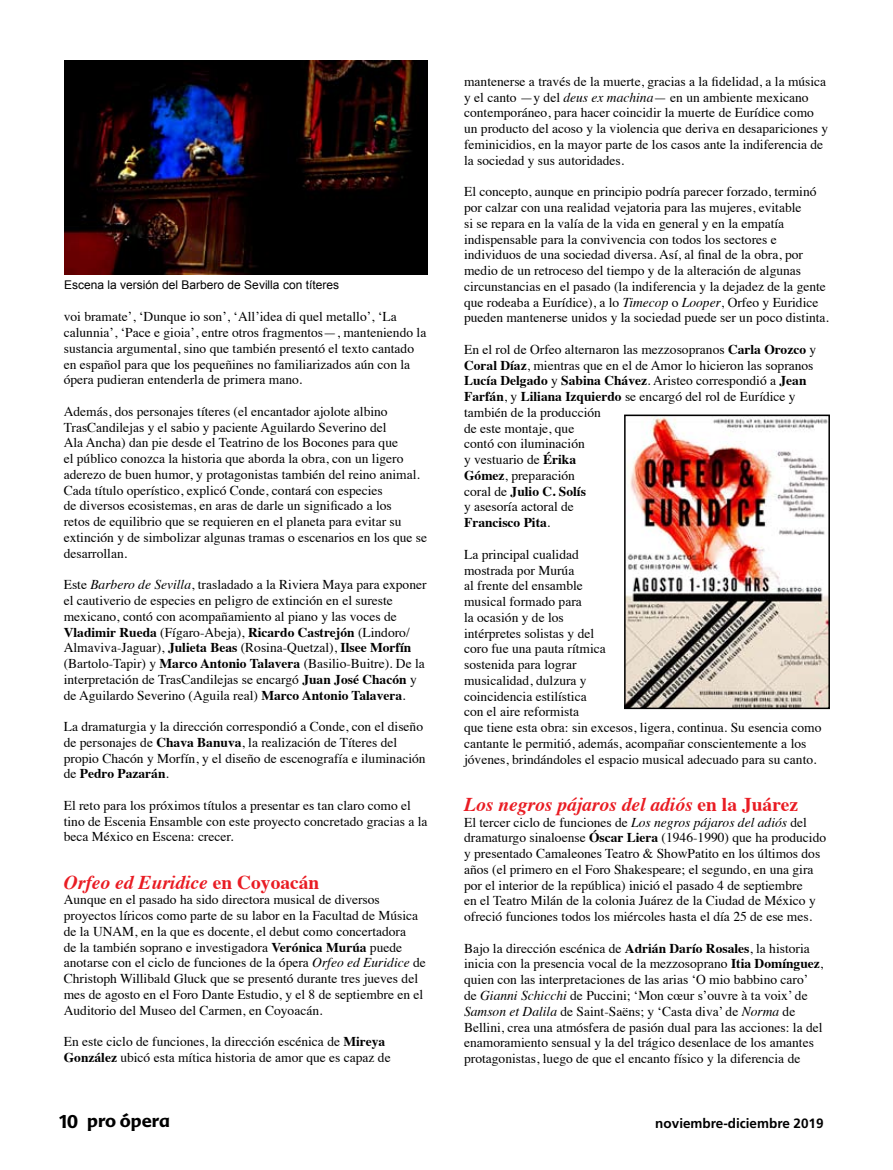
<style>
.page{position:relative;width:893px;height:1170px;background:#fff}
.page>*{position:absolute;margin:0;border:0;box-sizing:border-box;transform-origin:0 0}
.t1{font:italic 700 19.5px "Times";color:#e91c23}
.t2{font:700 18px "Advert";color:#000}
.t3{font:13.5px/15.8px "Times";color:#000}
.t4{font:700 13.5px "Frutiger";color:#000}
.t5{font:12px "Arial";color:#000}
.s1{font-style:italic}
.s2{font-weight:700}
.s3{font-style:normal}
</style>
<div class="page">
<img style="left:64px;top:61px;width:363px;height:213px">
<img style="left:627px;top:417px;width:200px;height:289px">
<div style="left:624px;top:414px;width:206px;height:295px;border:2px solid #000"></div>
<p class="t5" style="left:64px;top:277px;width:276px">Escena la versión del Barbero de Sevilla con títeres</p>
<p class="t3" style="left:64px;top:308px;width:364px">voi bramate’, ‘Dunque io son’, ‘All’idea di quel metallo’, ‘La calunnia’, ‘Pace e gioia’, entre otros fragmentos—, manteniendo la sustancia argumental, sino que también presentó el texto cantado en español para que los pequeñines no familiarizados aún con la ópera pudieran entenderla de primera mano.</p>
<p class="t3" style="left:64px;top:402px;width:365px">Además, dos personajes títeres (el encantador ajolote albino TrasCandilejas y el sabio y paciente Aguilardo Severino del<br>Ala Ancha) dan pie desde el Teatrino de los Bocones para que<br>el público conozca la historia que aborda la obra, con un ligero aderezo de buen humor, y protagonistas también del reino animal.<br>Cada título operístico, explicó Conde, contará con especies<br>de diversos ecosistemas, en aras de darle un significado a los<br>retos de equilibrio que se requieren en el planeta para evitar su extinción y de simbolizar algunas tramas o escenarios en los que se desarrollan.</p>
<p class="t3" style="left:64px;top:575px;width:364px">Este <span class="s1">Barbero de Sevilla</span>, trasladado a la Riviera Maya para exponer el cautiverio de especies en peligro de extinción en el sureste mexicano, contó con acompañamiento al piano y las voces de <span class="s2">Vladimir Rueda</span> (Fígaro-Abeja), <span class="s2">Ricardo Castrejón</span> (Lindoro/ Almaviva-Jaguar), <span class="s2">Julieta Beas</span> (Rosina-Quetzal), <span class="s2">Ilsee Morfín </span>(Bartolo-Tapir) y <span class="s2">Marco Antonio Talavera</span> (Basilio-Buitre). De la interpretación de TrasCandilejas se encargó <span class="s2">Juan José Chacón</span> y de Aguilardo Severino (Aguila real) <span class="s2">Marco Antonio Talavera</span>.</p>
<p class="t3" style="left:64px;top:717px;width:363px">La dramaturgia y la dirección correspondió a Conde, con el diseño de personajes de <span class="s2">Chava Banuva</span>, la realización de Títeres del propio Chacón y Morfín, y el diseño de escenografía e iluminación de <span class="s2">Pedro Pazarán</span>.</p>
<p class="t3" style="left:64px;top:796px;width:365px">El reto para los próximos títulos a presentar es tan claro como el tino de Escenia Ensamble con este proyecto concretado gracias a la beca México en Escena: crecer.</p>
<h1 class="t1" style="left:64px;top:863px;width:257px">Orfeo ed Euridice <span class="s3">en Coyoacán</span></h1>
<p class="t3" style="left:64px;top:890px;width:364px">Aunque en el pasado ha sido directora musical de diversos proyectos líricos como parte de su labor en la Facultad de Música de la UNAM, en la que es docente, el debut como concertadora<br>de la también soprano e investigadora <span class="s2">Verónica Murúa</span> puede anotarse con el ciclo de funciones de la ópera <span class="s1">Orfeo ed Euridice</span> de Christoph Willibald Gluck que se presentó durante tres jueves del mes de agosto en el Foro Dante Estudio, y el 8 de septiembre en el Auditorio del Museo del Carmen, en Coyoacán.</p>
<p class="t3" style="left:64px;top:1032px;width:328px">En este ciclo de funciones, la dirección escénica de <span class="s2">Mireya<br>González</span> ubicó esta mítica historia de amor que es capaz de</p>
<p class="t3" style="left:464px;top:72px;width:366px">mantenerse a través de la muerte, gracias a la fidelidad, a la música y el canto —y del <span class="s1">deus ex machina</span>— en un ambiente mexicano contemporáneo, para hacer coincidir la muerte de Eurídice como un producto del acoso y la violencia que deriva en desapariciones y feminicidios, en la mayor parte de los casos ante la indiferencia de la sociedad y sus autoridades.</p>
<p class="t3" style="left:464px;top:183px;width:366px">El concepto, aunque en principio podría parecer forzado, terminó por calzar con una realidad vejatoria para las mujeres, evitable<br>si se repara en la valía de la vida en general y en la empatía indispensable para la convivencia con todos los sectores e individuos de una sociedad diversa. Así, al final de la obra, por medio de un retroceso del tiempo y de la alteración de algunas circunstancias en el pasado (la indiferencia y la dejadez de la gente que rodeaba a Eurídice), a lo <span class="s1">Timecop</span> o <span class="s1">Looper</span>, Orfeo y Euridice pueden mantenerse unidos y la sociedad puede ser un poco distinta.</p>
<p class="t3" style="left:464px;top:340px;width:354px">En el rol de Orfeo alternaron las mezzosopranos <span class="s2">Carla Orozco</span> y <span class="s2">Coral Díaz</span>, mientras que en el de Amor lo hicieron las sopranos <span class="s2">Lucía Delgado</span> y <span class="s2">Sabina Chávez</span>. Aristeo correspondió a <span class="s2">Jean Farfán</span>, y <span class="s2">Liliana Izquierdo</span> se encargó del rol de Eurídice y también de la producción<br>de este montaje, que<br>contó con iluminación<br>y vestuario de <span class="s2">Érika<br>Gómez</span>, preparación<br>coral de <span class="s2">Julio C. Solís<br></span>y asesoría actoral de<br><span class="s2">Francisco Pita</span>.</p>
<p class="t3" style="left:464px;top:545px;width:359px">La principal cualidad<br>mostrada por Murúa<br>al frente del ensamble<br>musical formado para<br>la ocasión y de los<br>intérpretes solistas y del<br>coro fue una pauta rítmica<br>sostenida para lograr<br>musicalidad, dulzura y<br>coincidencia estilística<br>con el aire reformista<br>que tiene esta obra: sin excesos, ligera, continua. Su esencia como cantante le permitió, además, acompañar conscientemente a los jóvenes, brindándoles el espacio musical adecuado para su canto.</p>
<h1 class="t1" style="left:464px;top:786px;width:335px">Los negros pájaros del adiós <span class="s3">en la Juárez</span></h1>
<p class="t3" style="left:464px;top:813px;width:364px">El tercer ciclo de funciones de <span class="s1">Los negros pájaros del adiós</span> del dramaturgo sinaloense <span class="s2">Óscar Liera</span> (1946-1990) que ha producido y presentado Camaleones Teatro &amp; ShowPatito en los últimos dos años (el primero en el Foro Shakespeare; el segundo, en una gira por el interior de la república) inició el pasado 4 de septiembre<br>en el Teatro Milán de la colonia Juárez de la Ciudad de México y ofreció funciones todos los miércoles hasta el día 25 de ese mes.</p>
<p class="t3" style="left:464px;top:939px;width:361px">Bajo la dirección escénica de <span class="s2">Adrián Darío Rosales</span>, la historia inicia con la presencia vocal de la mezzosoprano <span class="s2">Itia Domínguez</span>, quien con las interpretaciones de las arias ‘O mio babbino caro’ de <span class="s1">Gianni Schicchi</span> de Puccini; ‘Mon cœur s’ouvre à ta voix’ de <span class="s1">Samson et Dalila</span> de Saint-Saëns; y ‘Casta diva’ de <span class="s1">Norma</span> de Bellini, crea una atmósfera de pasión dual para las acciones: la del enamoramiento sensual y la del trágico desenlace de los amantes protagonistas, luego de que el encanto físico y la diferencia de</p>
<h2 class="t2" style="left:59px;top:1109px;width:112px">10 pro ópera</h2>
<p class="t4" style="left:655px;top:1115px;width:170px">noviembre-diciembre 2019</p>
</div>
